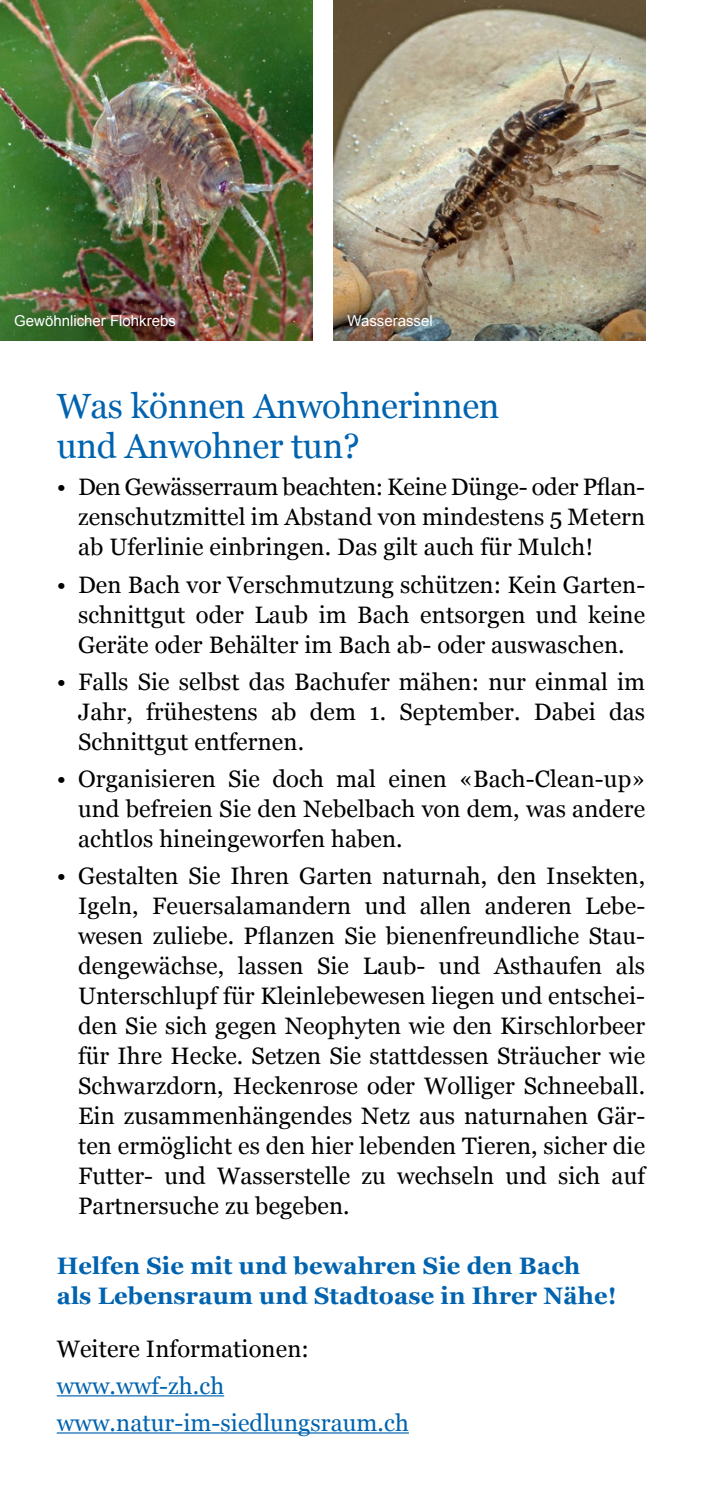
<style>
.page{position:relative;width:702px;height:1489px;background:#fff}
.page>*{position:absolute;margin:0;border:0;box-sizing:border-box;transform-origin:0 0}
.t1{font:35px/40px "Georgia";letter-spacing:-.01em;color:#0063af}
.t2{font:23.75px/30px "Georgia";letter-spacing:.005em;color:#000;text-align:justify}
.t3{font:700 23.75px/30px "Georgia";letter-spacing:.005em;color:#0063af}
.t4{font:23.75px/37px "Georgia";letter-spacing:.005em;color:#0063af}
.t5{font:15px "Arial";color:#fff}
</style>
<div class="page">
<hr style="left:57px;top:1395px;width:167px;height:1px;background:#0063af">
<hr style="left:57px;top:1432px;width:352px;height:1px;background:#0063af">
<img style="left:0;top:0;width:312px;height:340px">
<img style="left:333px;top:0;width:312px;height:340px">
<p class="t5" style="left:14px;top:311px;width:163px">Gewöhnlicher Flohkrebs</p>
<p class="t5" style="left:347px;top:311px;width:87px">Wasserassel</p>
<h1 class="t1" style="left:57px;top:384px;width:444px">Was können Anwohnerinnen und Anwohner tun?</h1>
<p class="t2" style="left:78px;top:471px;width:568px;text-indent:-21px">• Den Gewässerraum beachten: Keine Dünge- oder Pflan&shy;zenschutzmittel im Abstand von mindestens 5 Metern ab Uferlinie einbringen. Das gilt auch für Mulch!</p>
<p class="t2" style="left:78px;top:568px;width:568px;text-indent:-21px">• Den Bach vor Verschmutzung schützen: Kein Garten&shy;schnittgut oder Laub im Bach entsorgen und keine Geräte oder Behälter im Bach ab- oder auswaschen.</p>
<p class="t2" style="left:78px;top:665px;width:568px;text-indent:-21px">• Falls Sie selbst das Bachufer mähen: nur einmal im Jahr, frühestens ab dem 1. September. Dabei das Schnittgut entfernen.</p>
<p class="t2" style="left:78px;top:762px;width:568px;text-indent:-21px">• Organisieren Sie doch mal einen «Bach-Clean-up» und befreien Sie den Nebelbach von dem, was andere achtlos hineingeworfen haben.</p>
<p class="t2" style="left:78px;top:859px;width:568px;text-indent:-21px">• Gestalten Sie Ihren Garten naturnah, den Insekten, Igeln, Feuersalamandern und allen anderen Lebe&shy;wesen zuliebe. Pflanzen Sie bienenfreundliche Stau&shy;dengewächse, lassen Sie Laub- und Asthaufen als Unterschlupf für Kleinlebewesen liegen und entschei&shy;den Sie sich gegen Neophyten wie den Kirschlorbeer für Ihre Hecke. Setzen Sie stattdessen Sträucher wie Schwarzdorn, Heckenrose oder Wolliger Schneeball.<br>Ein zusammenhängendes Netz aus naturnahen Gär&shy;ten ermöglicht es den hier lebenden Tieren, sicher die Futter- und Wasserstelle zu wechseln und sich auf Partnersuche zu begeben.</p>
<p class="t3" style="left:57px;top:1249px;width:561px">Helfen Sie mit und bewahren Sie den Bach als Lebensraum und Stadtoase in Ihrer Nähe!</p>
<p class="t2" style="left:57px;top:1332px;width:254px">Weitere Informationen:</p>
<p class="t4" style="left:57px;top:1365px;width:353px">www.wwf-zh.ch www.natur-im-siedlungsraum.ch</p>
</div>
